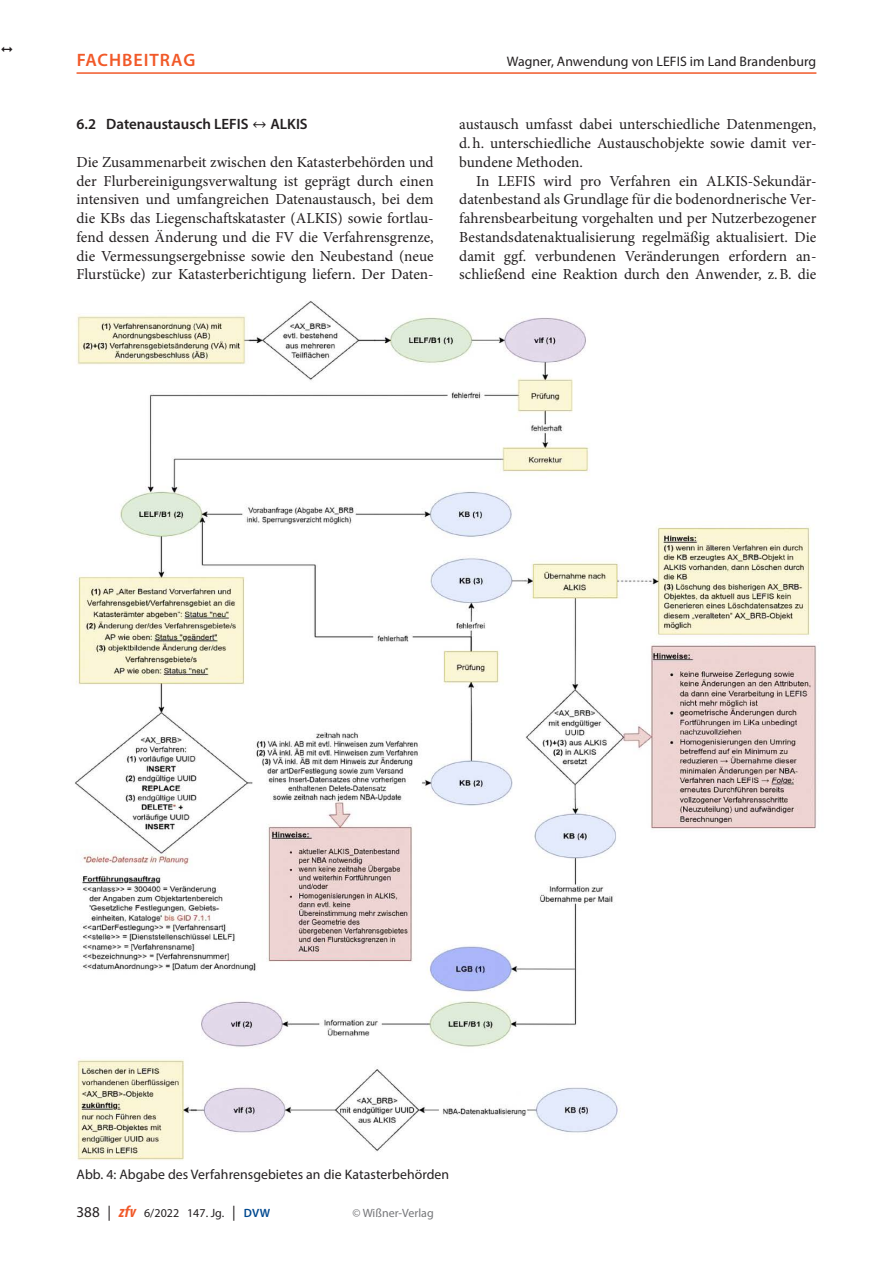
<style>
.page{position:relative;width:893px;height:1263px;background:#fff}
.page>*{position:absolute;margin:0;border:0;box-sizing:border-box;transform-origin:0 0}
.t1{font:600 18px "Myriad Pro";letter-spacing:.055em;color:#f15929}
._01_normal_oEZ{font:15.3px/18.8px "Minion Pro";color:#231f20;text-align:justify}
._01_normal{font:15.3px/18.8px "Minion Pro";color:#231f20;text-align:justify}
._12_titel_2{font:600 15px "Myriad Pro";color:#231f20}
._05_abb{font:13.8px "Myriad Pro";letter-spacing:.005em;color:#231f20}
.t2{font:12px "Myriad Pro";letter-spacing:.005em;color:#231f20}
.t3{font:12px "Myriad Pro";color:#757679}
.s1{font-family:"Cambria Math";font-weight:400;font-size:15.3px}
.s2{font-size:15px}
.s3{font-weight:700;font-style:italic;font-stretch:condensed;font-size:16.5px;color:#f15929}
.s4{font-weight:600;color:#014990}
</style>
<div class="page">
<img style="left:74px;top:301px;width:742px;height:860px">
<hr style="left:77px;top:72px;width:739px;height:2px;background:#f15929">
<p class="t1" style="left:77px;top:48px;width:120px">Fachbeitrag</p>
<p class="_05_abb" style="left:507px;top:53px;width:311px">Wagner, Anwendung von LEFIS im Land Brandenburg</p>
<p class="_12_titel_2" style="left:77px;top:115px;width:233px">6.2 Datenaustausch LEFIS <span class="s1">↔</span> ALKIS</p>
<p class="_01_normal_oEZ" style="left:77px;top:153px;width:359px">Die Zusammenarbeit zwischen den Katasterbehörden und der Flurbereinigungsverwaltung ist geprägt durch einen intensiven und umfangreichen Datenaustausch, bei dem die KBs das Liegenschaftskataster (ALKIS) sowie fortlau&shy;fend dessen Änderung und die FV die Verfahrensgrenze, die Vermessungsergebnisse sowie den Neubestand (neue Flurstücke) zur Katasterberichtigung liefern. Der Daten-</p>
<p class="_01_normal_oEZ" style="left:459px;top:115px;width:359px">austausch umfasst dabei unterschiedliche Datenmengen, d.h. unterschiedliche Austauschobjekte sowie damit ver&shy;bundene Methoden.</p>
<p class="_01_normal" style="left:459px;top:171px;width:359px;text-indent:17px">In LEFIS wird pro Verfahren ein ALKIS-Sekundär&shy;datenbestand als Grundlage für die bodenordnerische Ver&shy;fahrensbearbeitung vorgehalten und per Nutzerbezogener Bestandsdatenaktualisierung regelmäßig aktualisiert. Die damit ggf. verbundenen Veränderungen erfordern an&shy;schließend eine Reaktion durch den Anwender, z.B. die</p>
<p class="_05_abb" style="left:77px;top:1166px;width:374px">Abb. 4: Abgabe des Verfahrensgebietes an die Katasterbehörden</p>
<p class="t2" style="left:77px;top:1205px;width:195px"><span class="s2">388 |</span> <span class="s3">zfv</span> 6/2022 147. Jg. <span class="s2">|</span> <span class="s4">DVW</span></p>
<p class="t3" style="left:352px;top:1205px;width:83px">© Wißner-Verlag</p>
</div>
